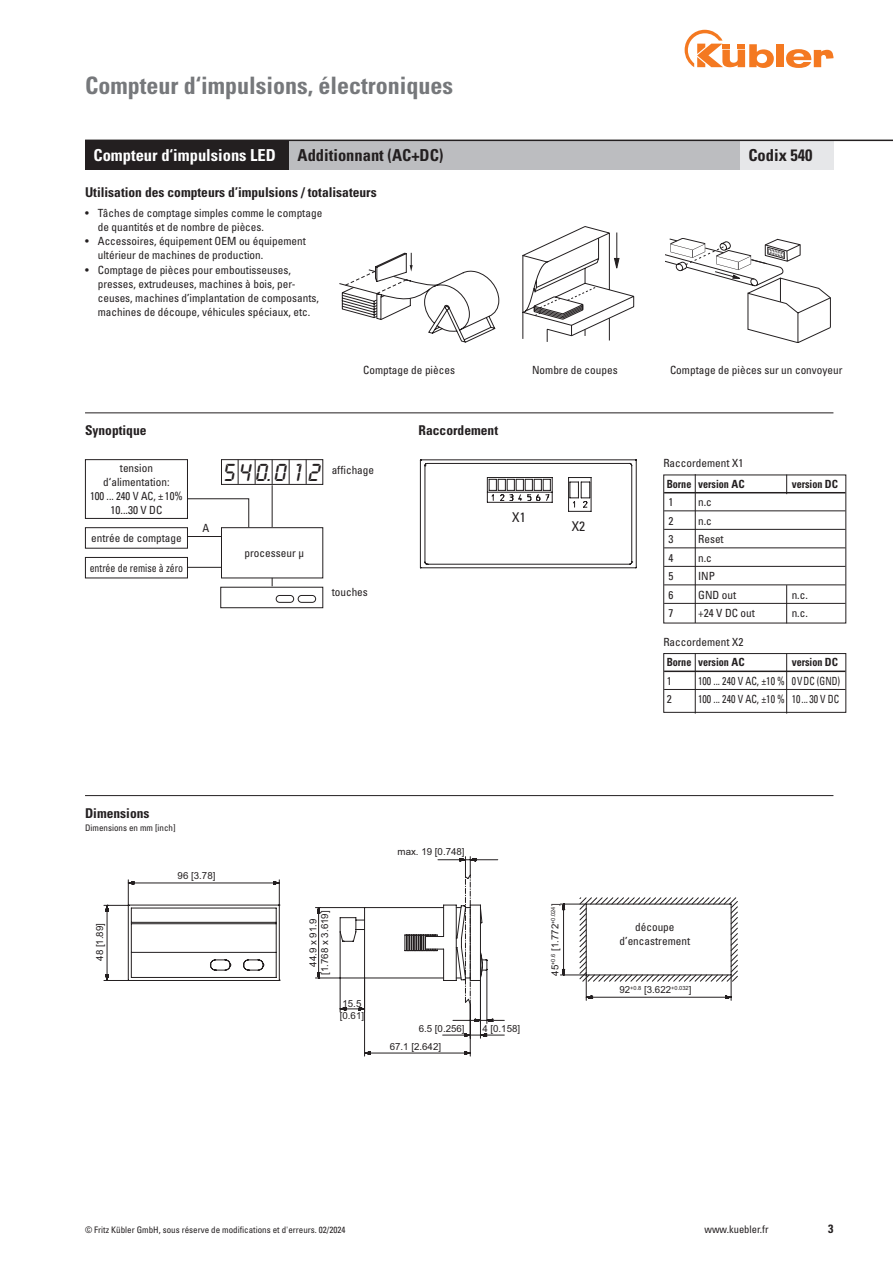
<style>
.page{position:relative;width:893px;height:1263px;background:#fff}
.page>*{position:absolute;margin:0;border:0;box-sizing:border-box;transform-origin:0 0}
.t1{font:25.5px "Lcd D";color:#231f20}
.t2{font:700 condensed 24px "Univers LT Std";color:#76787b}
.t3{font:700 condensed 16.5px "Univers LT Std";color:#231f20}
.t4{font:700 condensed 16.5px "Univers LT Std";color:#fff}
.t5{font:700 condensed 13.5px "Univers LT Std";color:#231f20}
.t6{font:condensed 13.5px "Univers LT Std";color:#231f20}
.t7{font:700 condensed 12px "Univers LT Std";color:#231f20}
.t8{font:condensed 11.25px/14.2px "Univers LT Std";color:#231f20}
.t9{font:condensed 11.25px "Univers LT Std";color:#231f20;scale:.88 1}
.t10{font:700 condensed 11.25px "Univers LT Std";color:#231f20;scale:.9 1}
.t11{font:700 condensed 11.25px "Univers LT Std";color:#231f20}
.t12{font:condensed 10.5px "Univers LT Std";color:#231f20}
.t13{font:9.75px/11.7px "Arial";color:#231f20}
.t14{font:condensed 9px "Univers LT Std";color:#231f20}
.t15{font:5.7px "Arial";color:#231f20}
.s1{font-size:9.75px}
</style>
<div class="page">
<div style="left:776px;top:44px;width:8px;height:23px;background:#f47921"></div>
<svg style="left:786px;top:49px;width:47px;height:19px"></svg>
<svg style="left:685px;top:30px;width:89px;height:38px"></svg>
<svg style="left:522px;top:226px;width:112px;height:116px"></svg>
<hr style="left:591px;top:477px;width:1px;height:34px;background:#231f20">
<hr style="left:421px;top:460px;width:215px;height:1px;background:#231f20">
<hr style="left:421px;top:567px;width:215px;height:1px;background:#231f20">
<hr style="left:427px;top:463px;width:202px;height:1px;background:#231f20">
<hr style="left:427px;top:564px;width:202px;height:1px;background:#231f20">
<hr style="left:420px;top:460px;width:1px;height:107px;background:#231f20">
<hr style="left:425px;top:466px;width:1px;height:96px;background:#231f20">
<hr style="left:636px;top:460px;width:1px;height:107px;background:#231f20">
<hr style="left:631px;top:466px;width:1px;height:96px;background:#231f20">
<svg style="left:420px;top:460px;width:8px;height:6px"></svg>
<svg style="left:420px;top:562px;width:8px;height:6px"></svg>
<svg style="left:629px;top:562px;width:8px;height:6px"></svg>
<svg style="left:629px;top:460px;width:8px;height:6px"></svg>
<svg style="left:487px;top:477px;width:104px;height:35px"></svg>
<svg style="left:665px;top:238px;width:166px;height:105px"></svg>
<svg style="left:339px;top:252px;width:160px;height:90px"></svg>
<hr style="left:130px;top:1105px;width:145px;height:1px;background:#231f20">
<svg style="left:104px;top:879px;width:176px;height:102px"></svg>
<svg style="left:437px;top:856px;width:61px;height:51px"></svg>
<svg style="left:123px;top:907px;width:382px;height:150px"></svg>
<svg style="left:560px;top:897px;width:178px;height:104px"></svg>
<hr style="left:85px;top:412px;width:748px;height:1px;background:#231f20">
<hr style="left:85px;top:795px;width:748px;height:1px;background:#231f20">
<div style="left:85px;top:459px;width:103px;height:60px;border:1px solid #231f20"></div>
<div style="left:221px;top:527px;width:102px;height:51px;border:1px solid #231f20"></div>
<div style="left:221px;top:459px;width:102px;height:26px;border:1px solid #231f20"></div>
<div style="left:85px;top:527px;width:103px;height:22px;border:1px solid #231f20"></div>
<div style="left:85px;top:557px;width:103px;height:21px;border:1px solid #231f20"></div>
<div style="left:220px;top:587px;width:103px;height:21px;border:1px solid #231f20"></div>
<svg style="left:238px;top:460px;width:1px;height:24px"></svg>
<svg style="left:255px;top:460px;width:1px;height:24px"></svg>
<svg style="left:272px;top:460px;width:1px;height:24px"></svg>
<svg style="left:289px;top:460px;width:1px;height:24px"></svg>
<svg style="left:306px;top:460px;width:1px;height:24px"></svg>
<div style="left:298px;top:595px;width:18px;height:7px;border:1px solid #231f20;border-radius:3px"></div>
<div style="left:276px;top:595px;width:18px;height:7px;border:1px solid #231f20;border-radius:3px"></div>
<hr style="left:187px;top:536px;width:34px;height:1px;background:#231f20">
<hr style="left:187px;top:567px;width:34px;height:1px;background:#231f20">
<svg style="left:186px;top:498px;width:63px;height:30px"></svg>
<hr style="left:272px;top:485px;width:1px;height:42px;background:#231f20">
<hr style="left:664px;top:671px;width:181px;height:1px;background:#231f20">
<hr style="left:664px;top:689px;width:181px;height:1px;background:#231f20">
<div style="left:663px;top:653px;width:183px;height:60px;border:1px solid #231f20"></div>
<hr style="left:664px;top:492px;width:181px;height:1px;background:#231f20">
<hr style="left:664px;top:510px;width:181px;height:1px;background:#231f20">
<hr style="left:664px;top:529px;width:181px;height:1px;background:#231f20">
<hr style="left:664px;top:547px;width:181px;height:1px;background:#231f20">
<hr style="left:664px;top:566px;width:181px;height:1px;background:#231f20">
<hr style="left:664px;top:584px;width:181px;height:1px;background:#231f20">
<hr style="left:664px;top:603px;width:181px;height:1px;background:#231f20">
<hr style="left:786px;top:653px;width:1px;height:60px;background:#231f20">
<svg style="left:786px;top:475px;width:1px;height:19px"></svg>
<hr style="left:786px;top:585px;width:1px;height:38px;background:#231f20">
<hr style="left:695px;top:653px;width:1px;height:60px;background:#231f20">
<hr style="left:695px;top:474px;width:1px;height:149px;background:#231f20">
<div style="left:85px;top:140px;width:204px;height:30px;background:#231f20"></div>
<div style="left:740px;top:140px;width:93px;height:30px;background:#e6e7e9"></div>
<div style="left:289px;top:140px;width:451px;height:30px;background:#bcbdc0"></div>
<hr style="left:85px;top:140px;width:808px;height:1px;background:#231f20">
<h2 class="t2" style="left:85px;top:71px;width:369px">Compteur d‘impulsions, électroniques</h2>
<h3 class="t4" style="left:94px;top:145px;width:184px">Compteur d‘impulsions LED</h3>
<h3 class="t3" style="left:298px;top:145px;width:147px">Additionnant (AC+DC)</h3>
<h3 class="t3" style="left:748px;top:145px;width:66px">Codix 540</h3>
<p class="t5" style="left:85px;top:184px;width:293px">Utilisation des compteurs d’impulsions / totalisateurs</p>
<p class="t8" style="left:98px;top:205px;width:226px;text-indent:-13px">• Tâches de comptage simples comme le comptage de quantités et de nombre de pièces.</p>
<p class="t8" style="left:98px;top:234px;width:210px;text-indent:-13px">• Accessoires, équipement OEM ou équipement ultérieur de machines de production.</p>
<p class="t8" style="left:98px;top:262px;width:223px;text-indent:-13px">• Comptage de pièces pour emboutisseuses, presses, extrudeuses, machines à bois, per&shy;ceuses, machines d’implantation de composants, machines de découpe, véhicules spéciaux, etc.</p>
<p class="t8" style="left:363px;top:363px;width:93px">Comptage de pièces</p>
<p class="t8" style="left:532px;top:363px;width:87px">Nombre de coupes</p>
<p class="t8" style="left:670px;top:363px;width:174px">Comptage de pièces sur un convoyeur</p>
<p class="t5" style="left:85px;top:422px;width:63px">Synoptique</p>
<p class="t5" style="left:419px;top:422px;width:81px">Raccordement</p>
<p class="t8" style="left:90px;top:460px;width:94px;text-align:center">tension d‘alimentation:<br>100 ... 240 V AC, ±10%<br>10...30 V DC</p>
<p class="t8" style="left:245px;top:546px;width:61px">processeur µ</p>
<h1 class="t1" style="left:222px;top:460px;width:99px">540.0 1 2</h1>
<p class="t8" style="left:332px;top:463px;width:44px">affichage</p>
<p class="t8" style="left:202px;top:521px;width:8px">A</p>
<p class="t8" style="left:91px;top:531px;width:92px">entrée de comptage</p>
<p class="t9" style="left:90px;top:561px;width:108px">entrée de remise à zéro</p>
<p class="t8" style="left:332px;top:584px;width:38px">touches</p>
<p class="t6" style="left:512px;top:509px;width:15px">X1</p>
<p class="t6" style="left:572px;top:518px;width:15px">X2</p>
<p class="t8" style="left:663px;top:456px;width:81px">Raccordement X1</p>
<p class="t10" style="left:667px;top:477px;width:88px">Borne version AC</p>
<p class="t11" style="left:792px;top:477px;width:48px">version DC</p>
<p class="t8" style="left:668px;top:495px;width:6px">1</p>
<p class="t8" style="left:698px;top:495px;width:15px">n.c</p>
<p class="t8" style="left:668px;top:513px;width:6px">2</p>
<p class="t8" style="left:698px;top:513px;width:15px">n.c</p>
<p class="t8" style="left:668px;top:532px;width:6px">3</p>
<p class="t8" style="left:698px;top:532px;width:27px">Reset</p>
<p class="t8" style="left:668px;top:550px;width:6px">4</p>
<p class="t8" style="left:698px;top:550px;width:15px">n.c</p>
<p class="t8" style="left:668px;top:569px;width:6px">5</p>
<p class="t8" style="left:698px;top:569px;width:18px">INP</p>
<p class="t8" style="left:668px;top:587px;width:6px">6</p>
<p class="t8" style="left:698px;top:587px;width:40px">GND out</p>
<p class="t8" style="left:792px;top:587px;width:18px">n.c.</p>
<p class="t8" style="left:668px;top:606px;width:6px">7</p>
<p class="t8" style="left:698px;top:606px;width:58px">+24 V DC out</p>
<p class="t8" style="left:792px;top:606px;width:18px">n.c.</p>
<p class="t8" style="left:663px;top:635px;width:81px">Raccordement X2</p>
<p class="t10" style="left:667px;top:655px;width:88px">Borne version AC</p>
<p class="t11" style="left:792px;top:655px;width:48px">version DC</p>
<p class="t8" style="left:667px;top:673px;width:6px">1</p>
<p class="t9" style="left:698px;top:674px;width:163px">100 ... 240 V AC, ±10 % 0VDC (GND)</p>
<p class="t8" style="left:667px;top:692px;width:6px">2</p>
<p class="t9" style="left:698px;top:692px;width:162px">100 ... 240 V AC, ±10 % 10 ... 30 V DC</p>
<p class="t5" style="left:85px;top:805px;width:66px">Dimensions</p>
<p class="t14" style="left:85px;top:822px;width:92px">Dimensions en mm [inch]</p>
<p class="t13" style="left:94px;top:961px;width:39px;rotate:-90deg">48 [1.89]</p>
<p class="t13" style="left:178px;top:870px;width:39px">96 [3.78]</p>
<p class="t13" style="left:307px;top:975px;width:66px;text-align:center;rotate:-90deg">44.9 x 91.9 [1.768 x 3.619]</p>
<p class="t13" style="left:340px;top:998px;width:26px">15.5 [0.61]</p>
<p class="t13" style="left:398px;top:846px;width:68px">max. 19 [0.748]</p>
<p class="t13" style="left:419px;top:1022px;width:47px">6.5 [0.256]</p>
<p class="t13" style="left:390px;top:1040px;width:53px">67.1 [2.642]</p>
<p class="t13" style="left:482px;top:1022px;width:39px">4 [0.158]</p>
<p class="t15" style="left:550px;top:976px;width:73px;rotate:-90deg"><span class="s1">45</span>+0.6 <span class="s1">[1.772</span>+0.024<span class="s1">]</span></p>
<p class="t8" style="left:620px;top:920px;width:72px;text-align:center">découpe d’encastrement</p>
<p class="t15" style="left:619px;top:985px;width:73px"><span class="s1">92</span>+0.8 <span class="s1">[3.622</span>+0.032<span class="s1">]</span></p>
<p class="t14" style="left:85px;top:1224px;width:262px">© Fritz Kübler GmbH, sous réserve de modifications et d'erreurs. 02/2024</p>
<p class="t12" style="left:704px;top:1223px;width:66px">www.kuebler.fr</p>
<p class="t7" style="left:828px;top:1221px;width:7px">3</p>
</div>
